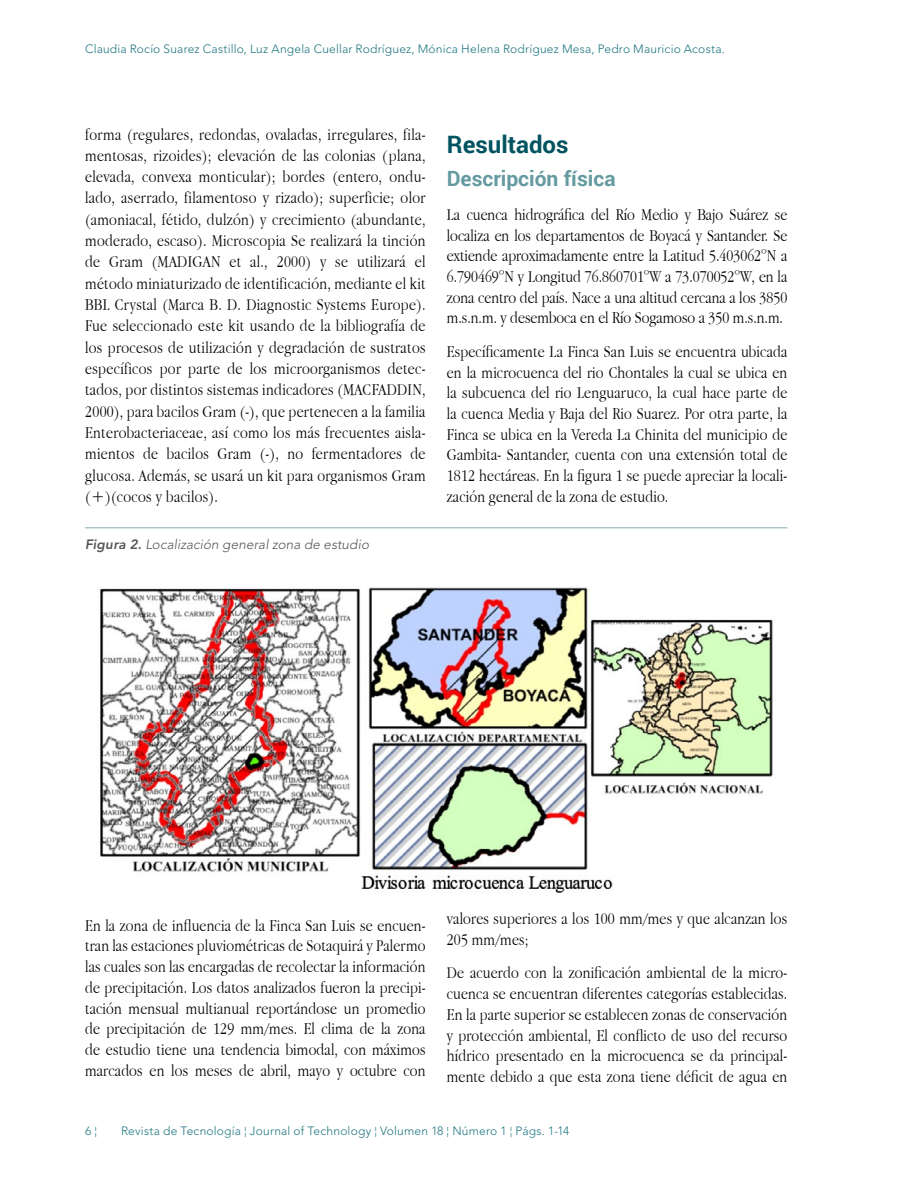
<style>
.page{position:relative;width:915px;height:1191px;background:#fff}
.page>*{position:absolute;margin:0;border:0;box-sizing:border-box;transform-origin:0 0}
.t1{font:700 24px "Roboto";color:#005360}
.t2{font:700 21px "Roboto";color:#659aa1}
.t3{font:300 17.25px/20.7px "Apple Garamond";letter-spacing:.01em;color:#000;text-align:justify}
.t4{font:italic 300 13.5px "Avenir LT Std";letter-spacing:.01em;color:#575756}
.t5{font:300 12px "Avenir LT Std";letter-spacing:.015em;color:#207781}
.s1{font-weight:800}
</style>
<div class="page">
<hr style="left:85px;top:527px;width:702px;height:1px;background:#81abb1">
<img style="left:100px;top:586px;width:673px;height:307px">
<p class="t5" style="left:85px;top:42px;width:641px">Claudia Rocío Suarez Castillo, Luz Angela Cuellar Rodríguez, Mónica Helena Rodríguez Mesa, Pedro Mauricio Acosta.</p>
<p class="t3" style="left:85px;top:123px;width:342px;line-height:21.3px">forma (regulares, redondas, ovaladas, irregulares, fila&shy;mentosas, rizoides); elevación de las colonias (plana, elevada, convexa monticular); bordes (entero, ondu&shy;lado, aserrado, filamentoso y rizado); superficie; olor (amoniacal, fétido, dulzón) y crecimiento (abundante, moderado, escaso). Microscopia Se realizará la tinción de Gram (MADIGAN et al., 2000) y se utilizará el método miniaturizado de identificación, mediante el kit BBL Crystal (Marca B. D. Diagnostic Systems Europe).<br>Fue seleccionado este kit usando de la bibliografía de los procesos de utilización y degradación de sustratos específicos por parte de los microorganismos detec&shy;tados, por distintos sistemas indicadores (MACFADDIN, 2000), para bacilos Gram (-), que pertenecen a la familia Enterobacteriaceae, así como los más frecuentes aisla&shy;mientos de bacilos Gram (-), no fermentadores de glucosa. Además, se usará un kit para organismos Gram (+)(cocos y bacilos).</p>
<h1 class="t1" style="left:446px;top:127px;width:123px">Resultados</h1>
<p class="t2" style="left:446px;top:164px;width:170px">Descripción física</p>
<p class="t3" style="left:446px;top:204px;width:342px">La cuenca hidrográfica del Río Medio y Bajo Suárez se localiza en los departamentos de Boyacá y Santander. Se extiende aproximadamente entre la Latitud 5.403062°N a 6.790469°N y Longitud 76.860701°W a 73.070052°W, en la zona centro del país. Nace a una altitud cercana a los 3850 m.s.n.m. y desemboca en el Río Sogamoso a 350 m.s.n.m.</p>
<p class="t3" style="left:446px;top:341px;width:342px">Específicamente La Finca San Luis se encuentra ubicada en la microcuenca del rio Chontales la cual se ubica en la subcuenca del rio Lenguaruco, la cual hace parte de la cuenca Media y Baja del Rio Suarez. Por otra parte, la Finca se ubica en la Vereda La Chinita del municipio de Gambita- Santander, cuenta con una extensión total de 1812 hectáreas. En la figura 1 se puede apreciar la locali&shy;zación general de la zona de estudio.</p>
<p class="t4" style="left:85px;top:537px;width:285px"><span class="s1">Figura 2.</span> Localización general zona de estudio</p>
<p class="t3" style="left:85px;top:914px;width:342px">En la zona de influencia de la Finca San Luis se encuen&shy;tran las estaciones pluviométricas de Sotaquirá y Palermo las cuales son las encargadas de recolectar la información de precipitación. Los datos analizados fueron la precipi&shy;tación mensual multianual reportándose un promedio de precipitación de 129 mm/mes. El clima de la zona de estudio tiene una tendencia bimodal, con máximos marcados en los meses de abril, mayo y octubre con</p>
<p class="t3" style="left:446px;top:908px;width:342px">valores superiores a los 100 mm/mes y que alcanzan los<br>205 mm/mes;</p>
<p class="t3" style="left:446px;top:962px;width:342px">De acuerdo con la zonificación ambiental de la micro&shy;cuenca se encuentran diferentes categorías establecidas.<br>En la parte superior se establecen zonas de conservación y protección ambiental, El conflicto de uso del recurso hídrico presentado en la microcuenca se da principal&shy;mente debido a que esta zona tiene déficit de agua en</p>
<p class="t5" style="left:85px;top:1123px;width:14px">6 ¦</p>
<p class="t5" style="left:121px;top:1123px;width:449px">Revista de Tecnología ¦ Journal of Technology ¦ Volumen 18 ¦ Número 1 ¦ Págs. 1-14</p>
</div>
